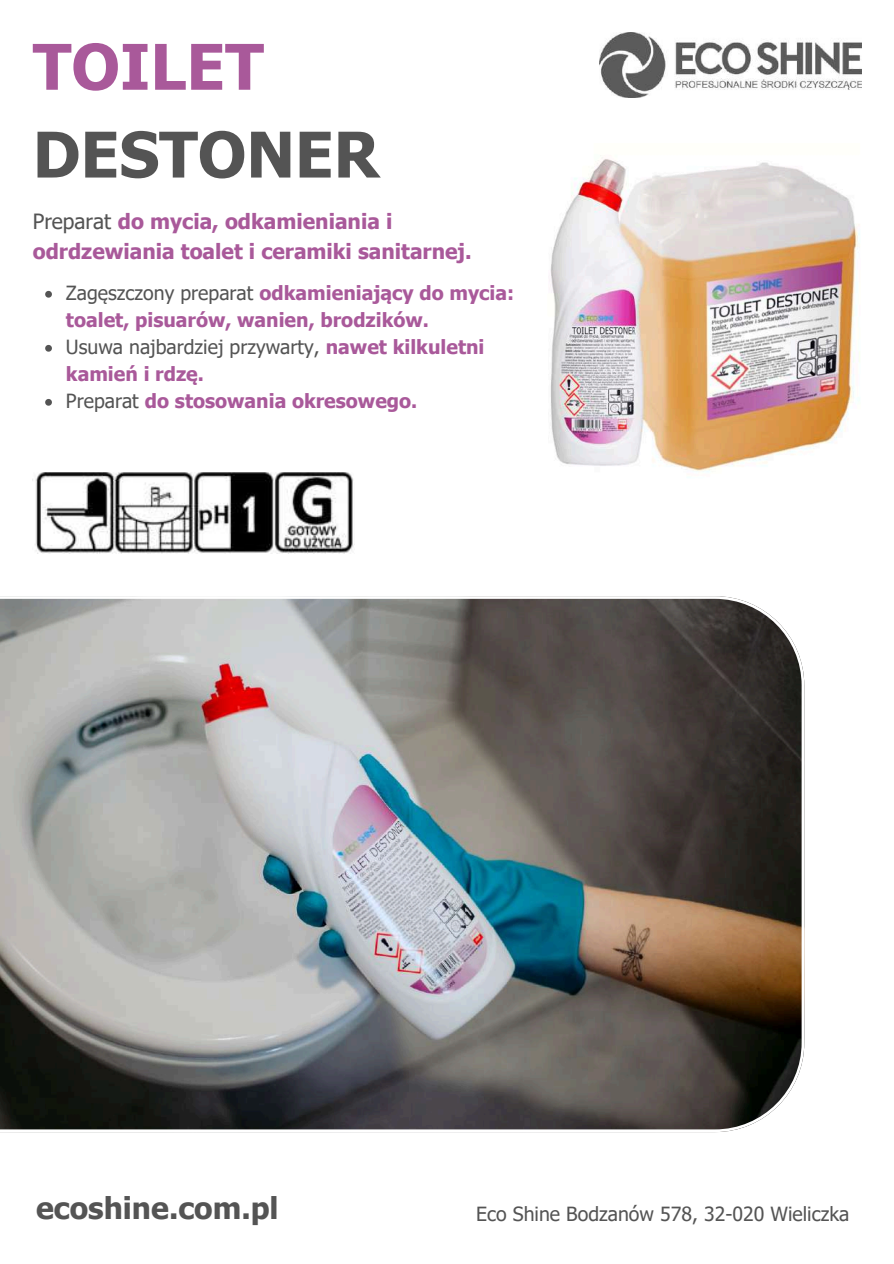
<style>
.page{position:relative;width:894px;height:1264px;background:#fff}
.page>*{position:absolute;margin:0;border:0;box-sizing:border-box;transform-origin:0 0}
.t1{font:700 63px "Tahoma";color:#545454}
.t2{font:700 63px "Tahoma";color:#a9599a}
.t3{font:700 30px "Tahoma";color:#545454}
.t4{font:700 21px/29.2px "Tahoma";color:#a9599a}
.t5{font:700 19.5px/27px "Tahoma";color:#a9599a}
.t6{font:19.5px "Tahoma";color:#545454}
.s1{font-weight:400;color:#545454}
</style>
<div class="page">
<img style="left:0;top:596px;width:804px;height:536px">
<img style="left:599px;top:32px;width:262px;height:65px">
<img style="left:550px;top:155px;width:310px;height:317px">
<img style="left:35px;top:472px;width:320px;height:81px">
<svg style="left:45px;top:291px;width:7px;height:7px"></svg>
<svg style="left:45px;top:345px;width:7px;height:7px"></svg>
<svg style="left:45px;top:399px;width:7px;height:7px"></svg>
<h1 class="t2" style="left:33px;top:27px;width:232px">TOILET</h1>
<h1 class="t1" style="left:33px;top:114px;width:348px">DESTONER</h1>
<p class="t4" style="left:33px;top:206px;width:440px"><span class="s1">Preparat</span> do mycia, odkamieniania i odrdzewiania toalet i ceramiki sanitarnej.</p>
<p class="t5" style="left:66px;top:279px;width:449px"><span class="s1">Zagęszczony preparat</span> odkamieniający do mycia: toalet, pisuarów, wanien, brodzików.<br><span class="s1">Usuwa najbardziej przywarty,</span> nawet kilkuletni kamień i rdzę.<br><span class="s1">Preparat</span> do stosowania okresowego.</p>
<h2 class="t3" style="left:36px;top:1189px;width:244px">ecoshine.com.pl</h2>
<p class="t6" style="left:476px;top:1200px;width:374px">Eco Shine Bodzanów 578, 32-020 Wieliczka</p>
</div>
